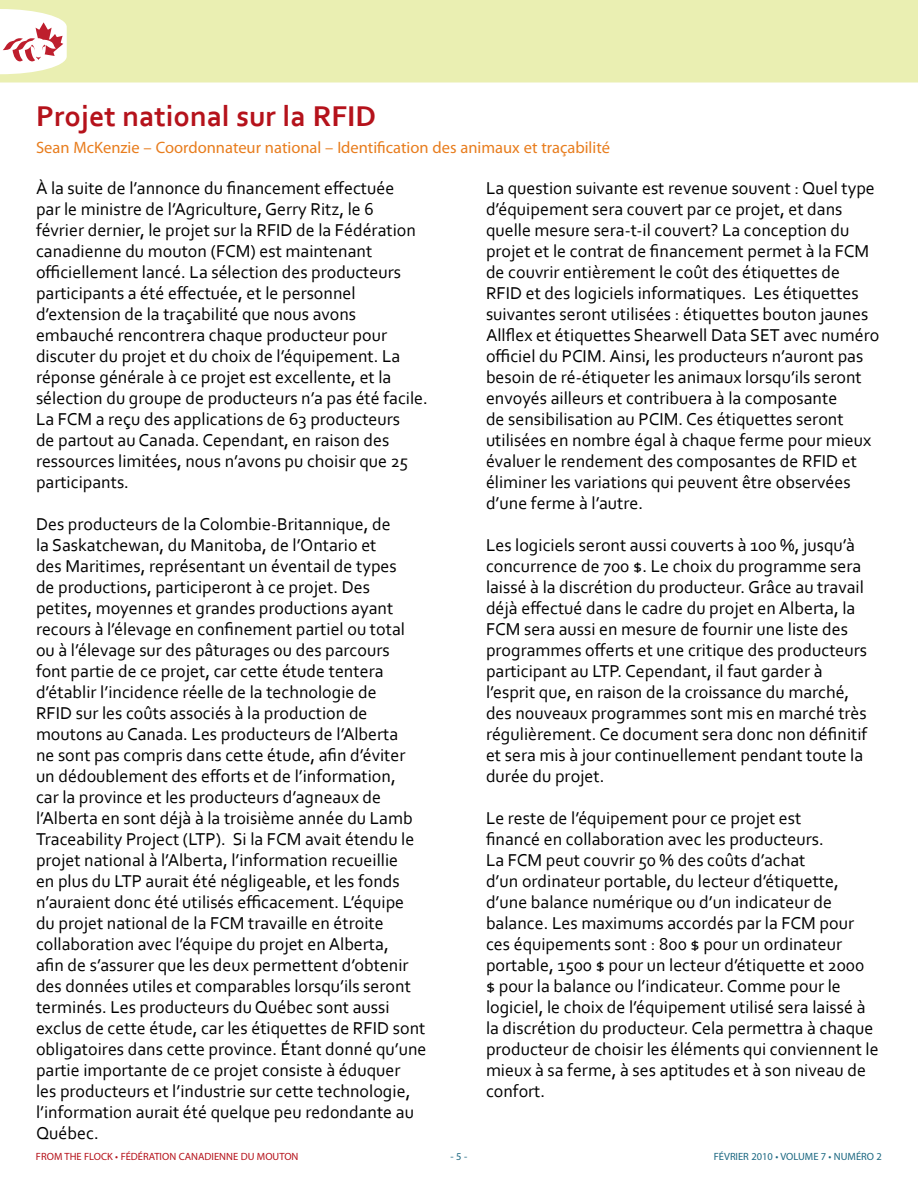
<style>
.page{position:relative;width:918px;height:1188px;background:#fff}
.page>*{position:absolute;margin:0;border:0;box-sizing:border-box;transform-origin:0 0}
.t1{font:700 30px "Corbel";color:#b5121b}
.t2{font:18px/21px "Corbel";color:#000}
.t3{font:16.5px "Myriad Pro";color:#e87d1e}
.t4{font:10.5px "Myriad Pro";color:#b5121b}
.t5{font:10.5px "Myriad Pro";color:#1c6882}
</style>
<div class="page">
<div style="left:0;top:0;width:918px;height:82px;background:#eaefb2"></div>
<svg style="left:3px;top:22px;width:60px;height:39px"></svg>
<h1 class="t1" style="left:36px;top:97px;width:342px">Projet national sur la RFID</h1>
<p class="t3" style="left:36px;top:137px;width:576px">Sean McKenzie – Coordonnateur national – Identification des animaux et traçabilité</p>
<p class="t2" style="left:486px;top:177px;width:395px">La question suivante est revenue souvent : Quel type d’équipement sera couvert par ce projet, et dans quelle mesure sera-t-il couvert? La conception du projet et le contrat de financement permet à la FCM de couvrir entièrement le coût des étiquettes de RFID et des logiciels informatiques. Les étiquettes suivantes seront utilisées : étiquettes bouton jaunes Allflex et étiquettes Shearwell Data SET avec numéro officiel du PCIM. Ainsi, les producteurs n’auront pas besoin de ré-étiqueter les animaux lorsqu’ils seront envoyés ailleurs et contribuera à la composante<br>de sensibilisation au PCIM. Ces étiquettes seront utilisées en nombre égal à chaque ferme pour mieux évaluer le rendement des composantes de RFID et éliminer les variations qui peuvent être observées d’une ferme à l’autre.</p>
<p class="t2" style="left:486px;top:534px;width:383px">Les logiciels seront aussi couverts à 100 %, jusqu’à concurrence de 700 $. Le choix du programme sera laissé à la discrétion du producteur. Grâce au travail déjà effectué dans le cadre du projet en Alberta, la FCM sera aussi en mesure de fournir une liste des programmes offerts et une critique des producteurs participant au LTP. Cependant, il faut garder à l’esprit que, en raison de la croissance du marché, des nouveaux programmes sont mis en marché très régulièrement. Ce document sera donc non définitif et sera mis à jour continuellement pendant toute la durée du projet.</p>
<p class="t2" style="left:486px;top:807px;width:394px">Le reste de l’équipement pour ce projet est<br>financé en collaboration avec les producteurs.<br>La FCM peut couvrir 50 % des coûts d’achat<br>d’un ordinateur portable, du lecteur d’étiquette, d’une balance numérique ou d’un indicateur de balance. Les maximums accordés par la FCM pour ces équipements sont : 800 $ pour un ordinateur portable, 1500 $ pour un lecteur d’étiquette et 2000<br>$ pour la balance ou l’indicateur. Comme pour le logiciel, le choix de l’équipement utilisé sera laissé à la discrétion du producteur. Cela permettra à chaque producteur de choisir les éléments qui conviennent le mieux à sa ferme, à ses aptitudes et à son niveau de confort.</p>
<p class="t2" style="left:36px;top:177px;width:393px">À la suite de l’annonce du financement effectuée<br>par le ministre de l’Agriculture, Gerry Ritz, le 6<br>février dernier, le projet sur la RFID de la Fédération canadienne du mouton (FCM) est maintenant officiellement lancé. La sélection des producteurs participants a été effectuée, et le personnel d’extension de la traçabilité que nous avons embauché rencontrera chaque producteur pour discuter du projet et du choix de l’équipement. La réponse générale à ce projet est excellente, et la sélection du groupe de producteurs n’a pas été facile.<br>La FCM a reçu des applications de 63 producteurs<br>de partout au Canada. Cependant, en raison des ressources limitées, nous n’avons pu choisir que 25 participants.</p>
<p class="t2" style="left:36px;top:513px;width:392px">Des producteurs de la Colombie-Britannique, de<br>la Saskatchewan, du Manitoba, de l’Ontario et<br>des Maritimes, représentant un éventail de types<br>de productions, participeront à ce projet. Des petites, moyennes et grandes productions ayant recours à l’élevage en confinement partiel ou total ou à l’élevage sur des pâturages ou des parcours<br>font partie de ce projet, car cette étude tentera d’établir l’incidence réelle de la technologie de<br>RFID sur les coûts associés à la production de moutons au Canada. Les producteurs de l’Alberta<br>ne sont pas compris dans cette étude, afin d’éviter un dédoublement des efforts et de l’information,<br>car la province et les producteurs d’agneaux de l’Alberta en sont déjà à la troisième année du Lamb Traceability Project (LTP). Si la FCM avait étendu le projet national à l’Alberta, l’information recueillie<br>en plus du LTP aurait été négligeable, et les fonds n’auraient donc été utilisés efficacement. L’équipe du projet national de la FCM travaille en étroite collaboration avec l’équipe du projet en Alberta,<br>afin de s’assurer que les deux permettent d’obtenir des données utiles et comparables lorsqu’ils seront terminés. Les producteurs du Québec sont aussi exclus de cette étude, car les étiquettes de RFID sont obligatoires dans cette province. Étant donné qu’une partie importante de ce projet consiste à éduquer<br>les producteurs et l’industrie sur cette technologie, l’information aurait été quelque peu redondante au Québec.</p>
<p class="t4" style="left:36px;top:1150px;width:264px">FROM THE FLOCK • FÉDÉRATION CANADIENNE DU MOUTON</p>
<p class="t5" style="left:451px;top:1150px;width:18px">- 5 -</p>
<p class="t5" style="left:714px;top:1150px;width:170px">FÉVRIER 2010 • VOLUME 7 • NUMÉRO 2</p>
</div>
